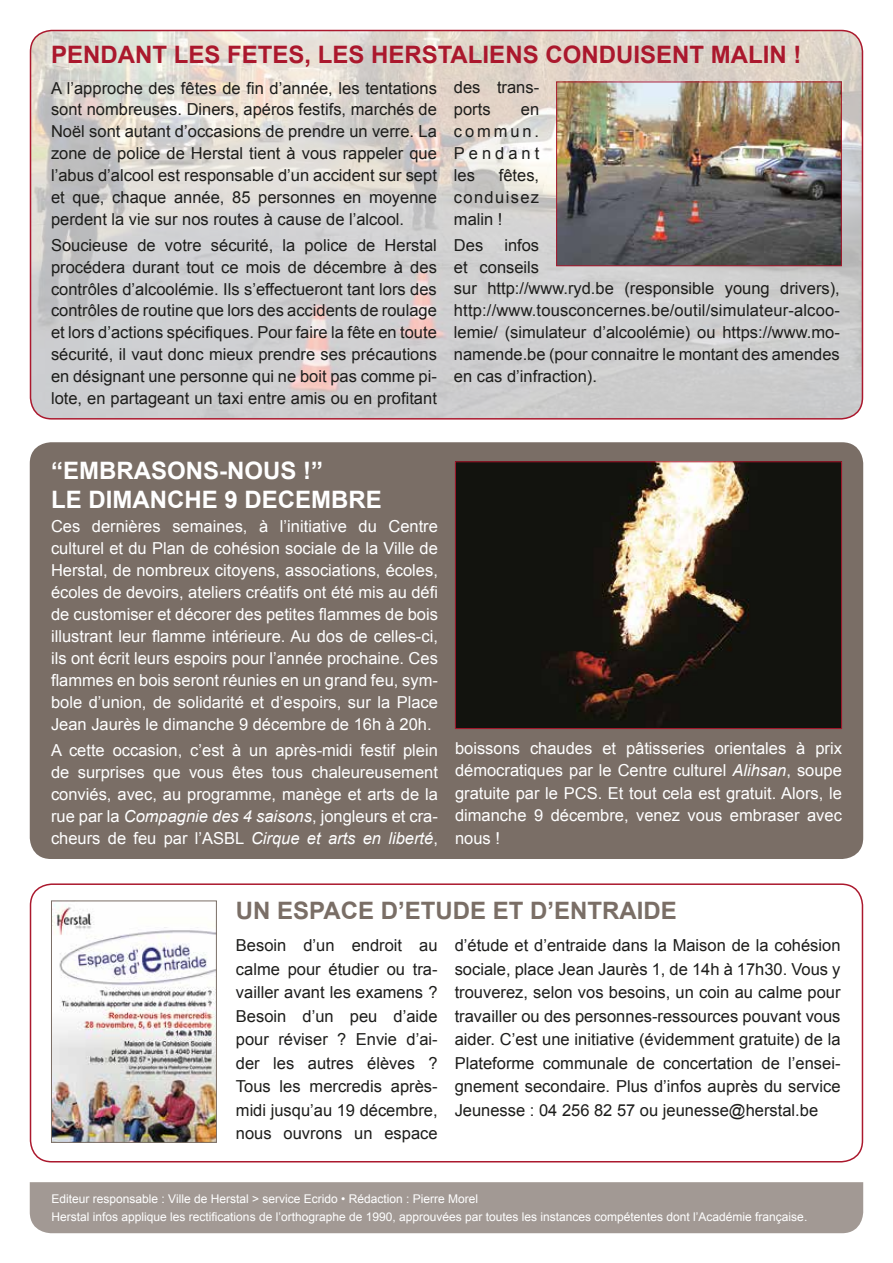
<style>
.page{position:relative;width:893px;height:1263px;background:#fff}
.page>*{position:absolute;margin:0;border:0;box-sizing:border-box;transform-origin:0 0}
.t1{font:700 24px "Arial";color:#ab182d}
.t2{font:700 24px/28.8px "Arial";color:#fff}
.t3{font:700 24px "Arial";color:#7a6e66}
.t4{font:16.5px/21.9px "Arial";color:#1d1d1b;text-align:justify}
.t5{font:16.5px/22px "Arial";color:#fff;text-align:justify}
.t6{font:12px "Arial";color:#fff}
.s1{font-style:italic}
</style>
<div class="page">
<div style="left:30px;top:1182px;width:833px;height:51px;background:#a29994"></div>
<div style="left:52px;top:1212px;width:789px;height:9px;background:#a29994"></div>
<div style="left:52px;top:1195px;width:619px;height:8px;background:#a29994"></div>
<img style="left:31px;top:31px;width:831px;height:387px">
<div style="left:30px;top:30px;width:833px;height:390px;border:2px solid #ab182d;border-radius:21px"></div>
<img style="left:558px;top:84px;width:282px;height:180px">
<div style="left:556px;top:82px;width:286px;height:184px;border:1px solid #ab182d"></div>
<div style="left:30px;top:883px;width:833px;height:279px;border:2px solid #ab182d;border-radius:21px"></div>
<img style="left:53px;top:904px;width:162px;height:237px">
<div style="left:51px;top:900px;width:166px;height:243px;border:1px solid #7a6e66"></div>
<div style="left:30px;top:442px;width:833px;height:417px;background:#7a6e66;border-radius:21px"></div>
<img style="left:457px;top:463px;width:383px;height:264px">
<div style="left:455px;top:461px;width:387px;height:268px;border:1px solid #ab182d"></div>
<h1 class="t1" style="left:51px;top:39px;width:752px">PENDANT LES FETES, LES HERSTALIENS CONDUISENT MALIN !</h1>
<p class="t4" style="left:51px;top:77px;width:387px">A l’approche des fêtes de fin d’année, les tentations sont nombreuses. Diners, apéros festifs, marchés de Noël sont autant d’occasions de prendre un verre. La zone de police de Herstal tient à vous rappeler que l’abus d’alcool est responsable d’un accident sur sept et que, chaque année, 85 personnes en moyenne perdent la vie sur nos routes à cause de l’alcool.</p>
<p class="t4" style="left:51px;top:234px;width:387px">Soucieuse de votre sécurité, la police de Herstal procédera durant tout ce mois de décembre à des contrôles d’alcoolémie. Ils s’effectueront tant lors des contrôles de routine que lors des accidents de roulage et lors d’actions spécifiques. Pour faire la fête en toute sécurité, il vaut donc mieux prendre ses précautions en désignant une personne qui ne boit pas comme pi&shy;lote, en partageant un taxi entre amis ou en profitant</p>
<p class="t4" style="left:454px;top:77px;width:87px">des trans&shy;ports</p>
<p class="t4" style="left:454px;top:99px;width:87px;text-indent:67px">en commun.<br>Pendant les</p>
<p class="t4" style="left:454px;top:164px;width:87px;text-indent:45px">fêtes, conduisez malin !</p>
<p class="t4" style="left:454px;top:234px;width:31px">Des</p>
<p class="t4" style="left:454px;top:234px;width:387px;text-align:left;text-indent:50px">infos<br>et conseils<br>sur http://www.ryd.be (responsible young drivers), http://www.tousconcernes.be/outil/simulateur-alcoo&shy;lemie/ (simulateur d’alcoolémie) ou https://www.mo&shy;namende.be (pour connaitre le montant des amendes en cas d’infraction).</p>
<h1 class="t2" style="left:51px;top:457px;width:332px">“EMBRASONS-NOUS !”<br>LE DIMANCHE 9 DECEMBRE</h1>
<p class="t5" style="left:51px;top:515px;width:388px">Ces dernières semaines, à l’initiative du Centre culturel et du Plan de cohésion sociale de la Ville de Herstal, de nombreux citoyens, associations, écoles, écoles de devoirs, ateliers créatifs ont été mis au défi de customiser et décorer des petites flammes de bois illustrant leur flamme intérieure. Au dos de celles-ci, ils ont écrit leurs espoirs pour l’année prochaine. Ces flammes en bois seront réunies en un grand feu, sym&shy;bole d’union, de solidarité et d’espoirs, sur la Place Jean Jaurès le dimanche 9 décembre de 16h à 20h.</p>
<p class="t5" style="left:51px;top:739px;width:388px">A cette occasion, c’est à un après-midi festif plein de surprises que vous êtes tous chaleureusement conviés, avec, au programme, manège et arts de la rue par la <span class="s1">Compagnie des 4 saisons</span>, jongleurs et cra&shy;cheurs de feu par l’ASBL <span class="s1">Cirque et arts en liberté</span>,</p>
<p class="t5" style="left:455px;top:737px;width:388px;line-height:22.6px">boissons chaudes et pâtisseries orientales à prix démocratiques par le Centre culturel <span class="s1">Alihsan</span>, soupe gratuite par le PCS. Et tout cela est gratuit. Alors, le dimanche 9 décembre, venez vous embraser avec nous !</p>
<h1 class="t3" style="left:236px;top:895px;width:442px">UN ESPACE D’ETUDE ET D’ENTRAIDE</h1>
<p class="t4" style="left:236px;top:933px;width:203px;line-height:23.5px">Besoin d’un endroit au calme pour étudier ou tra&shy;vailler avant les examens ?<br>Besoin d’un peu d’aide pour réviser ? Envie d’ai&shy;der les autres élèves ?<br>Tous les mercredis après&shy;midi jusqu’au 19 décembre, nous ouvrons un espace</p>
<p class="t4" style="left:455px;top:934px;width:387px;line-height:23.5px">d’étude et d’entraide dans la Maison de la cohésion sociale, place Jean Jaurès 1, de 14h à 17h30. Vous y trouverez, selon vos besoins, un coin au calme pour travailler ou des personnes-ressources pouvant vous aider. C’est une initiative (évidemment gratuite) de la Plateforme communale de concertation de l’ensei&shy;gnement secondaire. Plus d’infos auprès du service Jeunesse : 04 256 82 57 ou jeunesse@herstal.be</p>
<p class="t6" style="left:52px;top:1191px;width:428px">Editeur responsable : Ville de Herstal &gt; service Ecrido • Rédaction : Pierre Morel</p>
<p class="t6" style="left:52px;top:1208px;width:757px">Herstal infos applique les rectifications de l’orthographe de 1990, approuvées par toutes les instances compétentes dont l’Académie française.</p>
</div>
